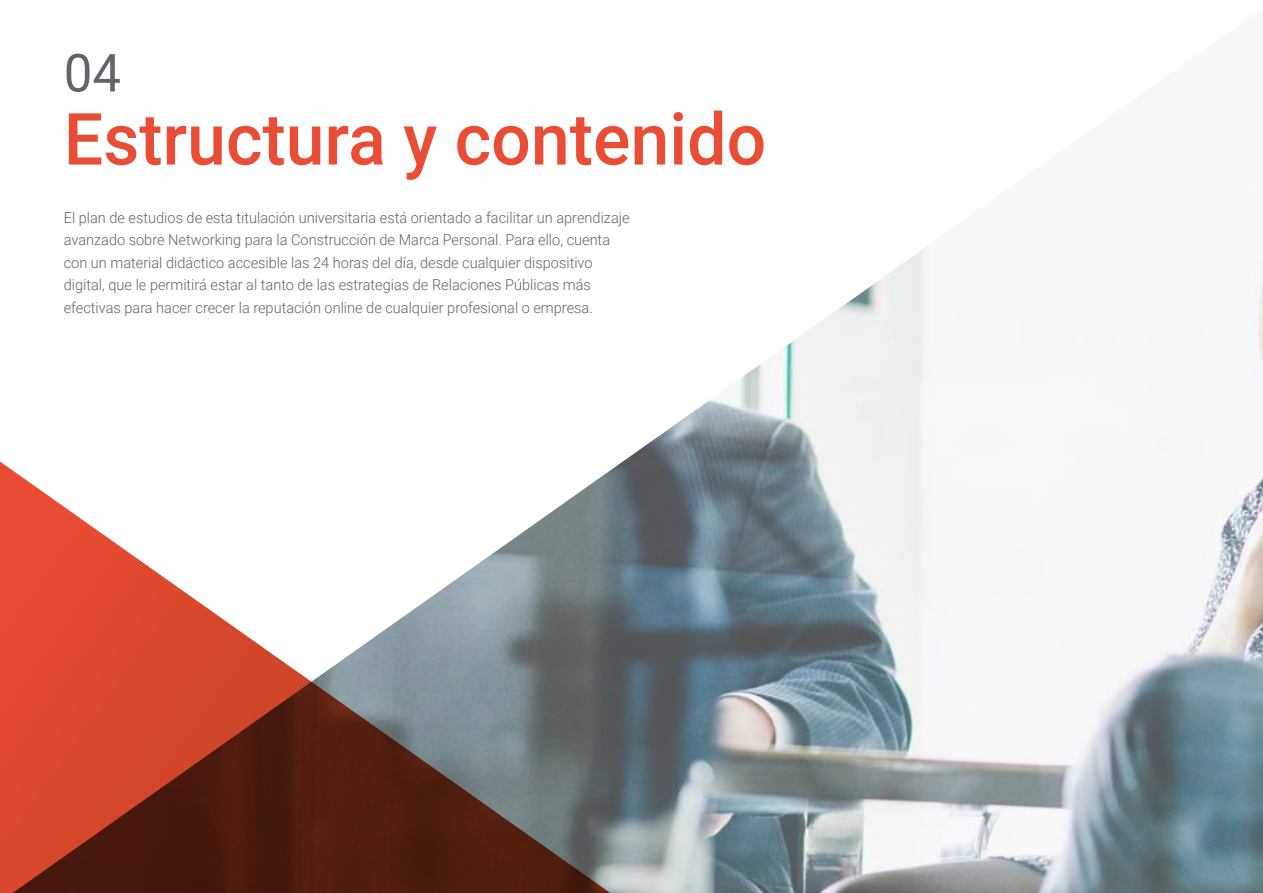
<style>
.page{position:relative;width:1263px;height:893px;background:#fff}
.page>*{position:absolute;margin:0;border:0;box-sizing:border-box;transform-origin:0 0}
.t1{font:500 72px "Roboto";color:#e94d35}
.t2{font:52.5px "Roboto";color:#61646a}
.t3{font:300 15px/22.5px "Roboto";color:#61646a}
</style>
<div class="page">
<img style="left:640px;top:9px;width:623px;height:884px">
<svg style="left:0;top:449px;width:640px;height:444px"></svg>
<h2 class="t2" style="left:64px;top:36px;width:59px">04</h2>
<h1 class="t1" style="left:64px;top:89px;width:704px">Estructura y contenido</h1>
<p class="t3" style="left:64px;top:205px;width:567px">El plan de estudios de esta titulación universitaria está orientado a facilitar un aprendizaje avanzado sobre Networking para la Construcción de Marca Personal. Para ello, cuenta con un material didáctico accesible las 24 horas del día, desde cualquier dispositivo digital, que le permitirá estar al tanto de las estrategias de Relaciones Públicas más efectivas para hacer crecer la reputación online de cualquier profesional o empresa.</p>
</div>
